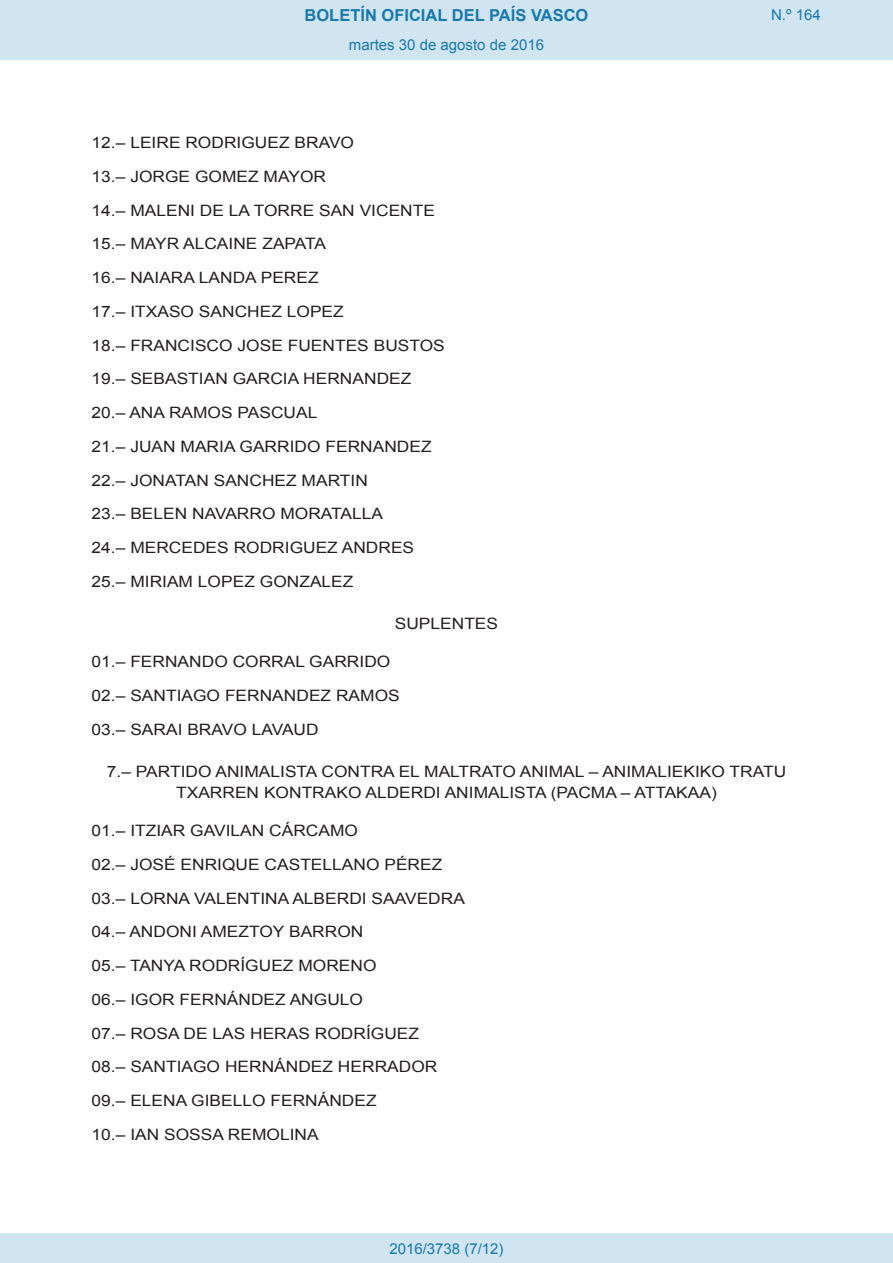
<style>
.page{position:relative;width:893px;height:1263px;background:#fff}
.page>*{position:absolute;margin:0;border:0;box-sizing:border-box;transform-origin:0 0}
.t1{font:700 16.5px "Arial";color:#1879ad}
.BOPVDetalle{font:15.6px "Arial";color:#231f20;scale:1.11 1}
.BOPVClave{font:15.6px/21px "Arial";color:#231f20;text-align:center;scale:1.11 1}
.Paginacion_Centro{font:15px "Arial";color:#1879ad}
</style>
<div class="page">
<div style="left:0;top:0;width:893px;height:60px;background:#d0e5f0"></div>
<div style="left:0;top:1233px;width:893px;height:30px;background:#d0e5f0"></div>
<p class="t1" style="left:305px;top:4px;width:285px">BOLETÍN OFICIAL DEL PAÍS VASCO</p>
<p class="Paginacion_Centro" style="left:349px;top:35px;width:197px">martes 30 de agosto de 2016</p>
<p class="Paginacion_Centro" style="left:771px;top:5px;width:51px">N.º 164</p>
<p class="BOPVDetalle" style="left:92px;top:132px;width:238px">12.– LEIRE RODRIGUEZ BRAVO</p>
<p class="BOPVDetalle" style="left:92px;top:166px;width:213px">13.– JORGE GOMEZ MAYOR</p>
<p class="BOPVDetalle" style="left:92px;top:200px;width:311px">14.– MALENI DE LA TORRE SAN VICENTE</p>
<p class="BOPVDetalle" style="left:92px;top:234px;width:213px">15.– MAYR ALCAINE ZAPATA</p>
<p class="BOPVDetalle" style="left:92px;top:267px;width:206px">16.– NAIARA LANDA PEREZ</p>
<p class="BOPVDetalle" style="left:92px;top:301px;width:229px">17.– ITXASO SANCHEZ LOPEZ</p>
<p class="BOPVDetalle" style="left:92px;top:335px;width:320px">18.– FRANCISCO JOSE FUENTES BUSTOS</p>
<p class="BOPVDetalle" style="left:92px;top:369px;width:290px">19.– SEBASTIAN GARCIA HERNANDEZ</p>
<p class="BOPVDetalle" style="left:92px;top:402px;width:205px">20.– ANA RAMOS PASCUAL</p>
<p class="BOPVDetalle" style="left:92px;top:436px;width:308px">21.– JUAN MARIA GARRIDO FERNANDEZ</p>
<p class="BOPVDetalle" style="left:92px;top:470px;width:250px">22.– JONATAN SANCHEZ MARTIN</p>
<p class="BOPVDetalle" style="left:92px;top:504px;width:264px">23.– BELEN NAVARRO MORATALLA</p>
<p class="BOPVDetalle" style="left:92px;top:537px;width:292px">24.– MERCEDES RODRIGUEZ ANDRES</p>
<p class="BOPVDetalle" style="left:92px;top:571px;width:237px">25.– MIRIAM LOPEZ GONZALEZ</p>
<p class="BOPVClave" style="left:395px;top:613px;width:95px">SUPLENTES</p>
<p class="BOPVDetalle" style="left:92px;top:651px;width:271px">01.– FERNANDO CORRAL GARRIDO</p>
<p class="BOPVDetalle" style="left:92px;top:685px;width:279px">02.– SANTIAGO FERNANDEZ RAMOS</p>
<p class="BOPVDetalle" style="left:92px;top:719px;width:206px">03.– SARAI BRAVO LAVAUD</p>
<p class="BOPVClave" style="left:107px;top:761px;width:613px">7.– PARTIDO ANIMALISTA CONTRA EL MALTRATO ANIMAL – ANIMALIEKIKO TRATU<br>TXARREN KONTRAKO ALDERDI ANIMALISTA (PACMA – ATTAKAA)</p>
<p class="BOPVDetalle" style="left:92px;top:820px;width:241px">01.– ITZIAR GAVILAN CÁRCAMO</p>
<p class="BOPVDetalle" style="left:92px;top:854px;width:317px">02.– JOSÉ ENRIQUE CASTELLANO PÉREZ</p>
<p class="BOPVDetalle" style="left:92px;top:888px;width:338px">03.– LORNA VALENTINA ALBERDI SAAVEDRA</p>
<p class="BOPVDetalle" style="left:92px;top:922px;width:246px">04.– ANDONI AMEZTOY BARRON</p>
<p class="BOPVDetalle" style="left:92px;top:955px;width:258px">05.– TANYA RODRÍGUEZ MORENO</p>
<p class="BOPVDetalle" style="left:92px;top:989px;width:246px">06.– IGOR FERNÁNDEZ ANGULO</p>
<p class="BOPVDetalle" style="left:92px;top:1023px;width:297px">07.– ROSA DE LAS HERAS RODRÍGUEZ</p>
<p class="BOPVDetalle" style="left:92px;top:1057px;width:313px">08.– SANTIAGO HERNÁNDEZ HERRADOR</p>
<p class="BOPVDetalle" style="left:92px;top:1090px;width:258px">09.– ELENA GIBELLO FERNÁNDEZ</p>
<p class="BOPVDetalle" style="left:92px;top:1124px;width:206px">10.– IAN SOSSA REMOLINA</p>
<p class="Paginacion_Centro" style="left:389px;top:1238px;width:116px">2016/3738 (7/12)</p>
</div>
